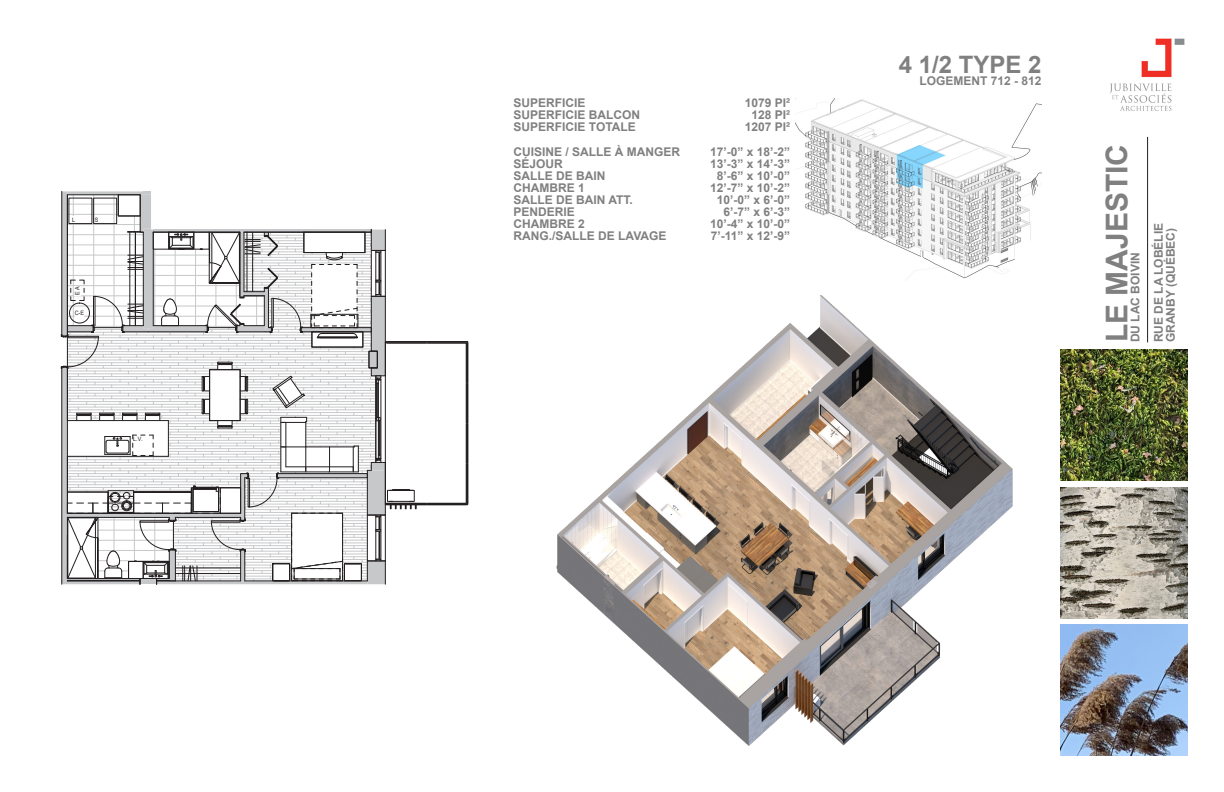
<style>
.page{position:relative;width:1224px;height:792px;background:#fff}
.page>*{position:absolute;margin:0;border:0;box-sizing:border-box;transform-origin:0 0}
.t1{font:700 30px "Arial";color:#808080}
.t2{font:700 24px "Arial";color:#808080}
.t3{font:700 12px/23.4px "Arial";color:#808080}
.t4{font:6px "Arial";color:#231f20;scale:.89 1}
.t5{font:6px "Arial";color:#231f20;scale:.9 1}
</style>
<div class="page">
<img style="left:1109px;top:38px;width:76px;height:73px">
<hr style="left:1147px;top:137px;width:1px;height:205px;background:#231f20">
<img style="left:1061px;top:625px;width:127px;height:131px">
<img style="left:1061px;top:487px;width:127px;height:131px">
<img style="left:1060px;top:349px;width:128px;height:131px">
<svg style="left:61px;top:191px;width:407px;height:393px"></svg>
<div style="left:74px;top:287px;width:7px;height:8px;background:#fff"></div>
<img style="left:556px;top:295px;width:457px;height:451px">
<img style="left:795px;top:98px;width:247px;height:181px">
<p class="t5" style="left:72px;top:216px;width:5px">L</p>
<p class="t4" style="left:95px;top:216px;width:6px">S</p>
<p class="t4" style="left:73px;top:295px;width:11px;rotate:-90deg">E A</p>
<p class="t5" style="left:75px;top:309px;width:12px">C-E</p>
<p class="t4" style="left:133px;top:434px;width:12px">L.V.</p>
<p class="t3" style="left:514px;top:91px;width:74px">SUPERFICIE</p>
<p class="t3" style="left:745px;top:91px;width:47px">1079 PI²</p>
<p class="t3" style="left:514px;top:103px;width:128px">SUPERFICIE BALCON</p>
<p class="t3" style="left:752px;top:103px;width:40px">128 PI²</p>
<p class="t3" style="left:514px;top:115px;width:124px">SUPERFICIE TOTALE</p>
<p class="t3" style="left:745px;top:115px;width:47px">1207 PI²</p>
<p class="t3" style="left:514px;top:140px;width:168px">CUISINE / SALLE À MANGER</p>
<p class="t3" style="left:710px;top:140px;width:82px">17’-0” x 18’-2”</p>
<p class="t3" style="left:514px;top:152px;width:51px">SÉJOUR</p>
<p class="t3" style="left:710px;top:152px;width:82px">13’-3” x 14’-3”</p>
<p class="t3" style="left:514px;top:164px;width:94px">SALLE DE BAIN</p>
<p class="t3" style="left:717px;top:164px;width:75px">8’-6” x 10’-0”</p>
<p class="t3" style="left:514px;top:176px;width:73px">CHAMBRE 1</p>
<p class="t3" style="left:710px;top:176px;width:82px">12’-7” x 10’-2”</p>
<p class="t3" style="left:514px;top:188px;width:121px">SALLE DE BAIN ATT.</p>
<p class="t3" style="left:717px;top:188px;width:75px">10’-0” x 6’-0”</p>
<p class="t3" style="left:514px;top:200px;width:63px">PENDERIE</p>
<p class="t3" style="left:724px;top:200px;width:68px">6’-7” x 6’-3”</p>
<p class="t3" style="left:514px;top:212px;width:73px">CHAMBRE 2</p>
<p class="t3" style="left:710px;top:212px;width:82px">10’-4” x 10’-0”</p>
<p class="t3" style="left:514px;top:224px;width:154px">RANG./SALLE DE LAVAGE</p>
<p class="t3" style="left:711px;top:224px;width:81px">7’-11” x 12’-9”</p>
<p class="t2" style="left:899px;top:48px;width:144px">4 1/2 TYPE 2</p>
<p class="t3" style="left:920px;top:70px;width:124px">LOGEMENT 712 - 812</p>
<h1 class="t1" style="left:1096px;top:342px;width:200px;rotate:-90deg">LE MAJESTIC</h1>
<p class="t3" style="left:1124px;top:342px;width:121px;rotate:-90deg">DU LAC BOIVIN<br>RUE DE LA LOBÉLIE</p>
<p class="t3" style="left:1159px;top:342px;width:116px;rotate:-90deg">GRANBY (QUÉBEC)</p>
</div>
